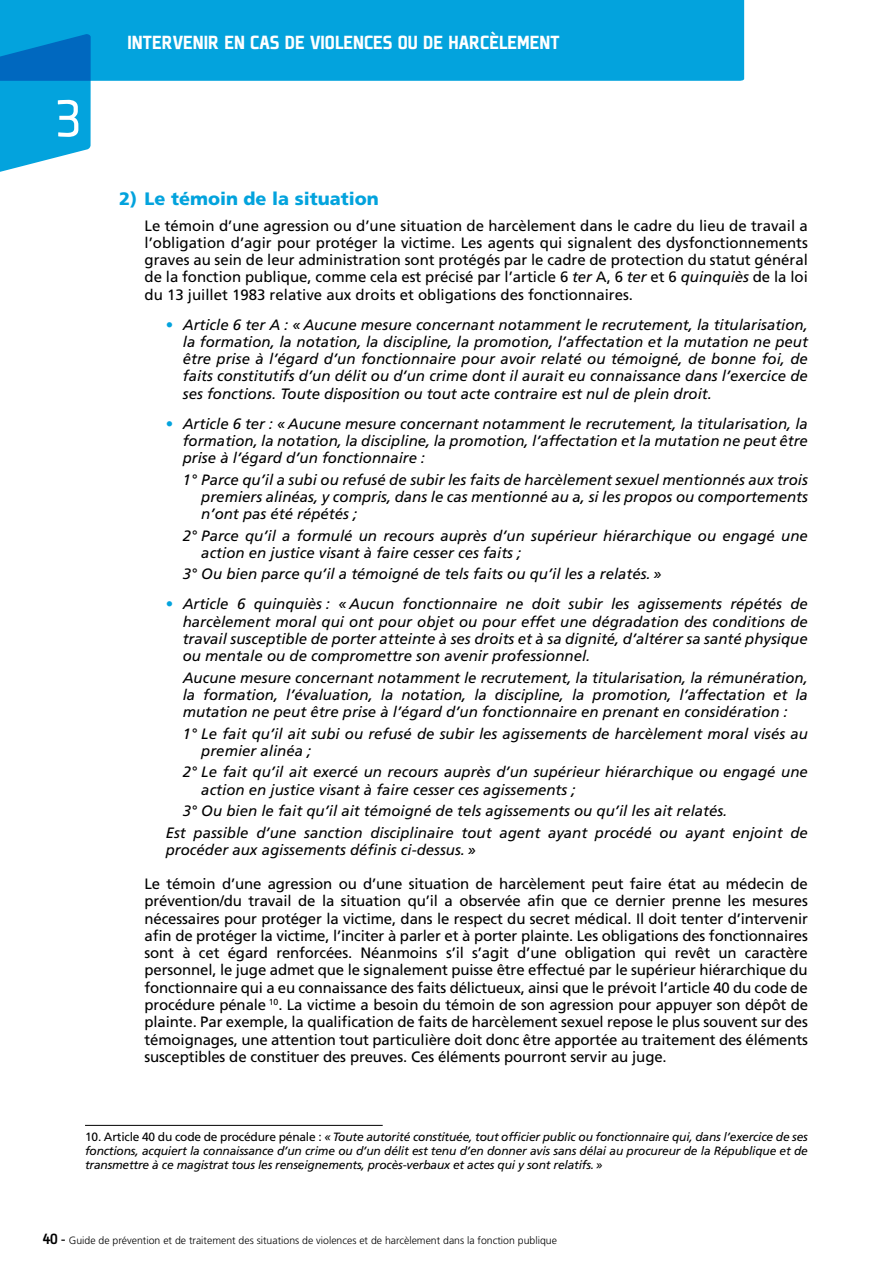
<style>
.page{position:relative;width:893px;height:1263px;background:#fff}
.page>*{position:absolute;margin:0;border:0;box-sizing:border-box;transform-origin:0 0}
.t1{font:57px "Plexes";color:#fff}
.t2{font:900 21px "Plexes";color:#fff}
.t3{font:900 18px "Frutiger LT Std";color:#03a3dd}
.t4{font:italic 15px/17.2px "Frutiger";color:#000;text-align:justify}
.t5{font:15px/17.2px "Frutiger";letter-spacing:-.005em;color:#000;text-align:justify}
.t6{font:italic 12px/14.4px "Frutiger";letter-spacing:-.015em;color:#000;text-align:justify}
.t7{font:300 10.5px "Frutiger";color:#000}
.s1{font-style:italic}
.s2{font-style:normal;color:#03a3dd}
.s3{font-style:normal}
.s4{font-family:"Section Bold Caps";font-weight:400;font-size:15px}
</style>
<div class="page">
<div style="left:0;top:0;width:744px;height:81px;background:#03a3dd"></div>
<svg style="left:0;top:34px;width:91px;height:138px;background:#189bd8"></svg>
<hr style="left:85px;top:1125px;width:298px;height:1px;background:#000">
<h1 class="t1" style="left:55px;top:88px;width:29px">3</h1>
<h2 class="t2" style="left:128px;top:31px;width:15px">INTERVENIR</h2>
<h2 class="t2" style="left:224px;top:31px;width:96px">EN CASDE VIOLENCES</h2>
<h2 class="t2" style="left:398px;top:31px;width:83px">OU DE HARCÈLEMENT</h2>
<p class="t3" style="left:119px;top:188px;width:261px">2) Le témoin de la situation</p>
<p class="t5" style="left:145px;top:217px;width:665px">Le témoin d’une agression ou d’une situation de harcèlement dans le cadre du lieu de travail a l’obligation d’agir pour protéger la victime. Les agents qui signalent des dysfonctionnements graves au sein de leur administration sont protégés par le cadre de protection du statut général de la fonction publique, comme cela est précisé par l’article 6 <span class="s1">ter</span> A, 6 <span class="s1">ter</span> et 6 <span class="s1">quinquiès</span> de la loi du 13 juillet 1983 relative aux droits et obligations des fonctionnaires.</p>
<p class="t4" style="left:183px;top:316px;width:627px;text-indent:-17px"><span class="s2">•</span> Article 6 ter A : « Aucune mesure concernant notamment le recrutement, la titularisation, la formation, la notation, la discipline, la promotion, l’affectation et la mutation ne peut être prise à l’égard d’un fonctionnaire pour avoir relaté ou témoigné, de bonne foi, de faits constitutifs d’un délit ou d’un crime dont il aurait eu connaissance dans l’exercice de ses fonctions. Toute disposition ou tout acte contraire est nul de plein droit.</p>
<p class="t4" style="left:183px;top:415px;width:627px;text-indent:-17px"><span class="s2">•</span> Article 6 ter : « Aucune mesure concernant notamment le recrutement, la titularisation, la formation, la notation, la discipline, la promotion, l’affectation et la mutation ne peut être prise à l’égard d’un fonctionnaire :</p>
<p class="t4" style="left:201px;top:471px;width:608px;text-indent:-19px">1° Parce qu’il a subi ou refusé de subir les faits de harcèlement sexuel mentionnés aux trois premiers alinéas, y compris, dans le cas mentionné au a, si les propos ou comportements n’ont pas été répétés ;</p>
<p class="t4" style="left:201px;top:527px;width:608px;text-indent:-19px">2° Parce qu’il a formulé un recours auprès d’un supérieur hiérarchique ou engagé une action en justice visant à faire cesser ces faits ;</p>
<p class="t4" style="left:183px;top:565px;width:480px">3° Ou bien parce qu’il a témoigné de tels faits ou qu’il les a relatés. »</p>
<p class="t4" style="left:183px;top:595px;width:627px;text-indent:-17px"><span class="s2">•</span> Article 6 quinquiès : « Aucun fonctionnaire ne doit subir les agissements répétés de harcèlement moral qui ont pour objet ou pour effet une dégradation des conditions de travail susceptible de porter atteinte à ses droits et à sa dignité, d’altérer sa santé physique ou mentale ou de compromettre son avenir professionnel.</p>
<p class="t4" style="left:183px;top:669px;width:627px">Aucune mesure concernant notamment le recrutement, la titularisation, la rémunération, la formation, l’évaluation, la notation, la discipline, la promotion, l’affectation et la mutation ne peut être prise à l’égard d’un fonctionnaire en prenant en considération :</p>
<p class="t4" style="left:201px;top:725px;width:608px;text-indent:-19px">1° Le fait qu’il ait subi ou refusé de subir les agissements de harcèlement moral visés au premier alinéa ;</p>
<p class="t4" style="left:201px;top:763px;width:608px;text-indent:-19px">2° Le fait qu’il ait exercé un recours auprès d’un supérieur hiérarchique ou engagé une action en justice visant à faire cesser ces agissements ;</p>
<p class="t4" style="left:166px;top:800px;width:644px;line-height:21.5px;text-indent:17px">3° Ou bien le fait qu’il ait témoigné de tels agissements ou qu’il les ait relatés.<br>Est passible d’une sanction disciplinaire tout agent ayant procédé ou ayant enjoint de</p>
<p class="t4" style="left:166px;top:841px;width:312px">procéder aux agissements définis ci-dessus. »</p>
<p class="t5" style="left:145px;top:875px;width:665px">Le témoin d’une agression ou d’une situation de harcèlement peut faire état au médecin de prévention/du travail de la situation qu’il a observée afin que ce dernier prenne les mesures nécessaires pour protéger la victime, dans le respect du secret médical. I l doit tenter d’intervenir afin de protéger la victime, l’inciter à parler et à porter plainte. Les obligations des fonctionnaires sont à cet égard renforcées. Néanmoins s’il s’agit d’une obligation qui revêt un caractère personnel, le juge admet que le signalement puisse être effectué par le supérieur hiérarchique du fonctionnaire qui a eu connaissance des faits délictueux, ainsi que le prévoit l’article 40 du code de procédure pénale <sup>10</sup>. La victime a besoin du témoin de son agression pour appuyer son dépôt de plainte. Par exemple, la qualification de faits de harcèlement sexuel repose le plus souvent sur des témoignages, une attention tout particulière doit donc être apportée au traitement des éléments susceptibles de constituer des preuves. Ces éléments pourront servir au juge.</p>
<p class="t6" style="left:85px;top:1129px;width:724px"><span class="s3">10. Article 40 du code de procédure pénale :</span> «Toute autorité constituée, tout officier public ou fonctionnaire qui, dans l’exercice de ses fonctions, acquiert la connaissance d’un crime ou d’un délit est tenu d’en donner avis sans délai au procureur de la République et de transmettre à ce magistrat tous les renseignements, procès-verbaux et actes qui y sont relatifs.»</p>
<p class="t7" style="left:43px;top:1235px;width:516px"><span class="s4">40 -</span> Guide de prévention et de traitement des situations de violences et de harcèlement dans la fonction publique</p>
</div>
